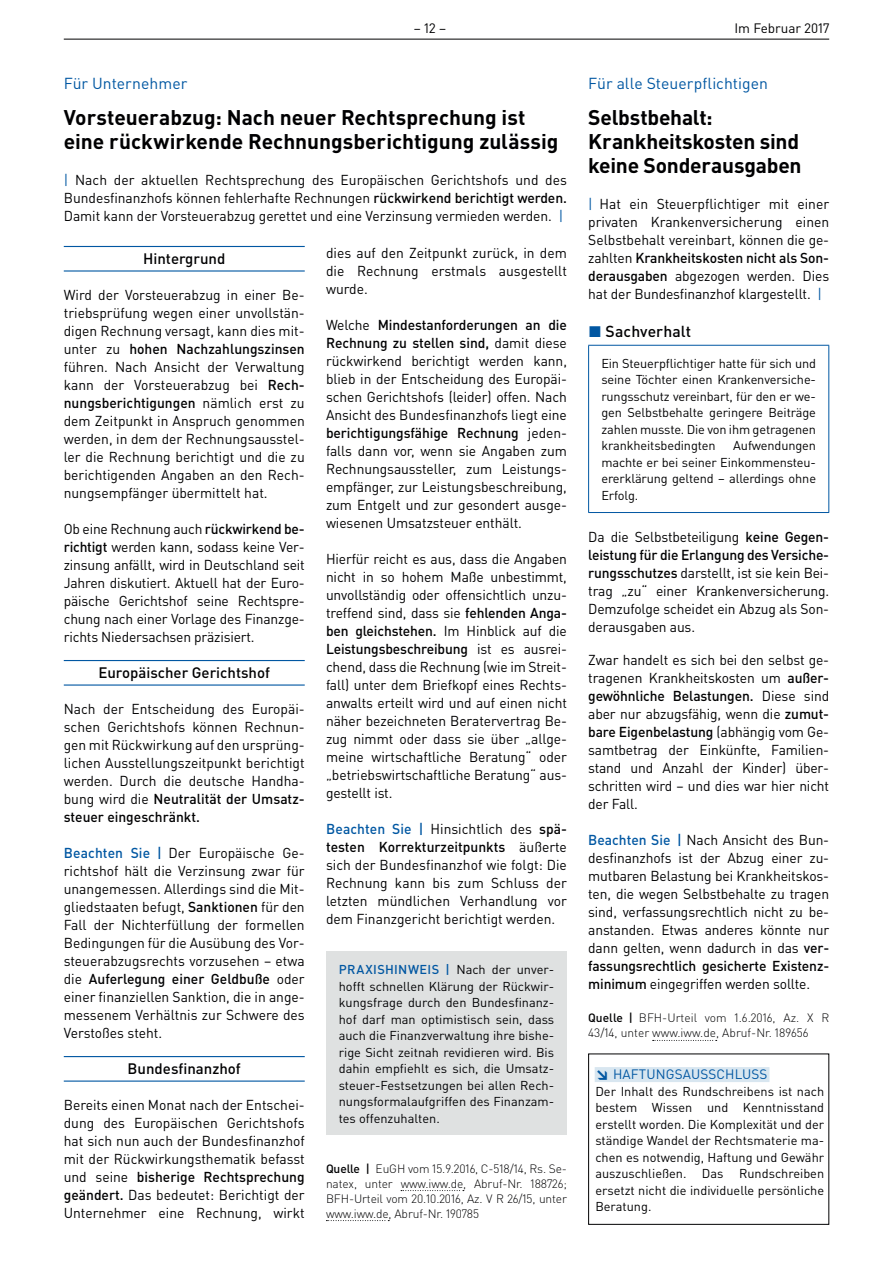
<style>
.page{position:relative;width:893px;height:1263px;background:#fff}
.page>*{position:absolute;margin:0;border:0;box-sizing:border-box;transform-origin:0 0}
.t1{font:700 21px/24px "DIN Pro";letter-spacing:-.005em;color:#000002}
.t2{font:15.75px "DIN Pro";color:#0157a2}
.t3{font:500 15.75px "DIN Pro";letter-spacing:.005em;color:#000002}
.t4{font:500 15px "DIN Pro";color:#000002}
.t5{font:14.25px/18px "DIN Pro";letter-spacing:-.005em;color:#000002;text-align:justify}
.t6{font:13.5px "DIN Pro";letter-spacing:.01em;color:#0157a2}
.t7{font:13.5px "DIN Pro";color:#000002}
.t8{font:12.75px/16.5px "DIN Pro";letter-spacing:-.01em;color:#000002;text-align:justify}
.t9{font:300 12px/15px "DIN Pro";letter-spacing:-.01em;color:#000002}
.s1{color:#0157a2}
.s2{font-weight:500}
.s3{font-weight:500;color:#0157a2}
.s4{font-weight:900}
</style>
<div class="page">
<hr style="left:64px;top:39px;width:765px;height:1px;background:#000002">
<div style="left:595px;top:1067px;width:174px;height:15px;background:#d8e6f0"></div>
<div style="left:588px;top:1053px;width:241px;height:172px;border:1px solid #000002"></div>
<svg style="left:653px;top:1040px;width:64px;height:1px"></svg>
<hr style="left:588px;top:345px;width:241px;height:1px;background:#0157a2">
<hr style="left:588px;top:346px;width:1px;height:166px;background:#0157a2">
<hr style="left:828px;top:346px;width:1px;height:166px;background:#0157a2">
<hr style="left:588px;top:512px;width:241px;height:1px;background:#0157a2">
<hr style="left:64px;top:246px;width:241px;height:1px;background:#0157a2">
<hr style="left:64px;top:270px;width:241px;height:2px;background:#0157a2">
<hr style="left:64px;top:660px;width:241px;height:1px;background:#0157a2">
<hr style="left:64px;top:684px;width:241px;height:2px;background:#0157a2">
<hr style="left:64px;top:1056px;width:241px;height:1px;background:#0157a2">
<hr style="left:64px;top:1080px;width:241px;height:2px;background:#0157a2">
<svg style="left:401px;top:1190px;width:63px;height:1px"></svg>
<svg style="left:326px;top:1220px;width:63px;height:1px"></svg>
<div style="left:326px;top:951px;width:241px;height:184px;background:#dfe1e1"></div>
<p class="t7" style="left:414px;top:19px;width:34px">– 12 –</p>
<p class="t7" style="left:734px;top:19px;width:97px">Im Februar 2017</p>
<p class="t2" style="left:64px;top:73px;width:125px">Für Unternehmer</p>
<h1 class="t1" style="left:64px;top:105px;width:496px">Vorsteuerabzug: Nach neuer Rechtsprechung ist eine rückwirkende Rechnungsberichtigung zulässig</h1>
<p class="t5" style="left:64px;top:171px;width:505px"><span class="s1">|</span> Nach der aktuellen Rechtsprechung des Europäischen Gerichtshofs und des Bundesfinanzhofs können fehlerhafte Rechnungen <span class="s2">rückwirkend berichtigt werden.<br></span>Damit kann der Vorsteuerabzug gerettet und eine Verzinsung vermieden werden. <span class="s1">|</span></p>
<p class="t4" style="left:143px;top:248px;width:84px">Hintergrund</p>
<p class="t5" style="left:64px;top:285px;width:242px">Wird der Vorsteuerabzug in einer Be&shy;triebsprüfung wegen einer unvollstän&shy;digen Rechnung versagt, kann dies mit&shy;unter zu <span class="s2">hohen Nachzahlungszinsen </span>führen. Nach Ansicht der Verwaltung kann der Vorsteuerabzug bei <span class="s2">Rech&shy;nungsberichtigungen</span> nämlich erst zu dem Zeitpunkt in Anspruch genommen werden, in dem der Rechnungsausstel&shy;ler die Rechnung berichtigt und die zu berichtigenden Angaben an den Rech&shy;nungsempfänger übermittelt hat.</p>
<p class="t5" style="left:64px;top:519px;width:242px">Ob eine Rechnung auch <span class="s2">rückwirkend be&shy;richtigt</span> werden kann, sodass keine Ver&shy;zinsung anfällt, wird in Deutschland seit Jahren diskutiert. Aktuell hat der Euro&shy;päische Gerichtshof seine Rechtspre&shy;chung nach einer Vorlage des Finanzge&shy;richts Niedersachsen präzisiert.</p>
<p class="t4" style="left:98px;top:662px;width:173px">Europäischer Gerichtshof</p>
<p class="t5" style="left:64px;top:699px;width:242px">Nach der Entscheidung des Europäi&shy;schen Gerichtshofs können Rechnun&shy;gen mit Rückwirkung auf den ursprüng&shy;lichen Ausstellungszeitpunkt berichtigt werden. Durch die deutsche Handha&shy;bung wird die <span class="s2">Neutralität der Umsatz&shy;steuer eingeschränkt.</span></p>
<p class="t5" style="left:64px;top:843px;width:242px"><span class="s3">Beachten Sie |</span> Der Europäische Ge&shy;richtshof hält die Verzinsung zwar für unangemessen. Allerdings sind die Mit&shy;gliedstaaten befugt, <span class="s2">Sanktionen</span> für den Fall der Nichterfüllung der formellen Bedingungen für die Ausübung des Vor&shy;steuerabzugsrechts vorzusehen – etwa die <span class="s2">Auferlegung einer Geldbuße</span> oder einer finanziellen Sanktion, die in ange&shy;messenem Verhältnis zur Schwere des Verstoßes steht.</p>
<p class="t4" style="left:128px;top:1058px;width:115px">Bundesfinanzhof</p>
<p class="t5" style="left:64px;top:1095px;width:242px">Bereits einen Monat nach der Entschei&shy;dung des Europäischen Gerichtshofs hat sich nun auch der Bundesfinanzhof mit der Rückwirkungsthematik befasst und seine <span class="s2">bisherige Rechtsprechung geändert.</span> Das bedeutet: Berichtigt der Unternehmer eine Rechnung, wirkt</p>
<p class="t5" style="left:326px;top:243px;width:242px">dies auf den Zeitpunkt zurück, in dem die Rechnung erstmals ausgestellt wurde.</p>
<p class="t5" style="left:326px;top:315px;width:242px">Welche <span class="s2">Mindestanforderungen an die Rechnung zu stellen sind,</span> damit diese rückwirkend berichtigt werden kann, blieb in der Entscheidung des Europäi&shy;schen Gerichtshofs (leider) offen. Nach Ansicht des Bundesfinanzhofs liegt eine <span class="s2">berichtigungsfähige Rechnung</span> jeden&shy;falls dann vor, wenn sie Angaben zum Rechnungsaussteller, zum Leistungs&shy;empfänger, zur Leistungsbeschreibung, zum Entgelt und zur gesondert ausge&shy;wiesenen Umsatzsteuer enthält.</p>
<p class="t5" style="left:326px;top:549px;width:242px">Hierfür reicht es aus, dass die Angaben nicht in so hohem Maße unbestimmt, unvollständig oder offensichtlich unzu&shy;treffend sind, dass sie <span class="s2">fehlenden Anga&shy;ben gleichstehen.</span> Im Hinblick auf die <span class="s2">Leistungsbeschreibung</span> ist es ausrei&shy;chend, dass die Rechnung (wie im Streit&shy;fall) unter dem Briefkopf eines Rechts&shy;anwalts erteilt wird und auf einen nicht näher bezeichneten Beratervertrag Be&shy;zug nimmt oder dass sie über „allge&shy;meine wirtschaftliche Beratung“ oder „betriebswirtschaftliche Beratung“ aus&shy;gestellt ist.</p>
<p class="t5" style="left:326px;top:819px;width:242px"><span class="s3">Beachten Sie |</span> Hinsichtlich des <span class="s2">spä&shy;testen Korrekturzeitpunkts</span> äußerte sich der Bundesfinanzhof wie folgt: Die Rechnung kann bis zum Schluss der letzten mündlichen Verhandlung vor dem Finanzgericht berichtigt werden.</p>
<p class="t8" style="left:339px;top:961px;width:217px"><span class="s3">PRAXISHINWEIS |</span> Nach der unver&shy;hofft schnellen Klärung der Rückwir&shy;kungsfrage durch den Bundesfinanz&shy;hof darf man optimistisch sein, dass auch die Finanzverwaltung ihre bishe&shy;rige Sicht zeitnah revidieren wird. Bis dahin empfiehlt es sich, die Umsatz&shy;steuer-Festsetzungen bei allen Rech&shy;nungsformalaufgriffen des Finanzam&shy;tes offenzuhalten.</p>
<p class="t9" style="left:326px;top:1160px;width:242px;text-align:justify"><span class="s2">Quelle |</span> EuGH vom 15.9.2016, C-518/14, Rs. Se&shy;natex, unter www.iww.de, Abruf-Nr. 188726; BFH-Urteil vom 20.10.2016, Az. V R 26/15, unter www.iww.de, Abruf-Nr. 190785</p>
<p class="t2" style="left:588px;top:73px;width:181px">Für alle Steuerpflichtigen</p>
<h1 class="t1" style="left:588px;top:105px;width:215px">Selbstbehalt:<br>Krankheitskosten sind keine Sonderausgaben</h1>
<p class="t5" style="left:588px;top:195px;width:242px"><span class="s1">|</span> Hat ein Steuerpflichtiger mit einer privaten Krankenversicherung einen Selbstbehalt vereinbart, können die ge&shy;zahlten <span class="s2">Krankheitskosten nicht als Son&shy;derausgaben</span> abgezogen werden. Dies hat der Bundesfinanzhof klargestellt. <span class="s1">|</span></p>
<p class="t3" style="left:589px;top:320px;width:104px"><span class="s1">◼</span> Sachverhalt</p>
<p class="t8" style="left:601px;top:354px;width:216px">Ein Steuerpflichtiger hatte für sich und seine Töchter einen Krankenversiche&shy;rungsschutz vereinbart, für den er we&shy;gen Selbstbehalte geringere Beiträge zahlen musste. Die von ihm getragenen krankheitsbedingten</p>
<p class="t8" style="left:601px;top:437px;width:216px;text-indent:132px">Aufwendungen machte er bei seiner Einkommensteu&shy;ererklärung geltend – allerdings ohne Erfolg.</p>
<p class="t5" style="left:588px;top:528px;width:242px">Da die Selbstbeteiligung <span class="s2">keine Gegen&shy;leistung für die Erlangung des Versiche&shy;rungsschutzes</span> darstellt, ist sie kein Bei&shy;trag „zu“ einer Krankenversicherung.<br>Demzufolge scheidet ein Abzug als Son&shy;derausgaben aus.</p>
<p class="t5" style="left:588px;top:651px;width:242px">Zwar handelt es sich bei den selbst ge&shy;tragenen Krankheitskosten um <span class="s2">außer&shy;gewöhnliche Belastungen.</span> Diese sind aber nur abzugsfähig, wenn die <span class="s2">zumut&shy;bare Eigenbelastung</span> (abhängig vom Ge&shy;samtbetrag der Einkünfte, Familien&shy;stand und Anzahl der Kinder) über&shy;schritten wird – und dies war hier nicht der Fall.</p>
<p class="t5" style="left:588px;top:831px;width:242px"><span class="s3">Beachten Sie |</span> Nach Ansicht des Bun&shy;desfinanzhofs ist der Abzug einer zu&shy;mutbaren Belastung bei Krankheitskos&shy;ten, die wegen Selbstbehalte zu tragen sind, verfassungsrechtlich nicht zu be&shy;anstanden. Etwas anderes könnte nur dann gelten, wenn dadurch in das <span class="s2">ver&shy;fassungsrechtlich gesicherte Existenz&shy;minimum</span> eingegriffen werden sollte.</p>
<p class="t9" style="left:588px;top:1010px;width:242px"><span class="s2">Quelle |</span> BFH-Urteil vom 1.6.2016, Az. X R<br>43/14, unter www.iww.de, Abruf-Nr. 189656</p>
<p class="t6" style="left:595px;top:1065px;width:173px"><span class="s4">↘</span> HAFTUNGSAUSSCHLUSS</p>
<p class="t8" style="left:595px;top:1082px;width:230px">Der Inhalt des Rundschreibens ist nach bestem Wissen und Kenntnisstand erstellt worden. Die Komplexität und der ständige Wandel der Rechtsmaterie ma&shy;chen es notwendig, Haftung und Gewähr auszuschließen. Das Rundschreiben ersetzt nicht die individuelle persönliche Beratung.</p>
</div>
